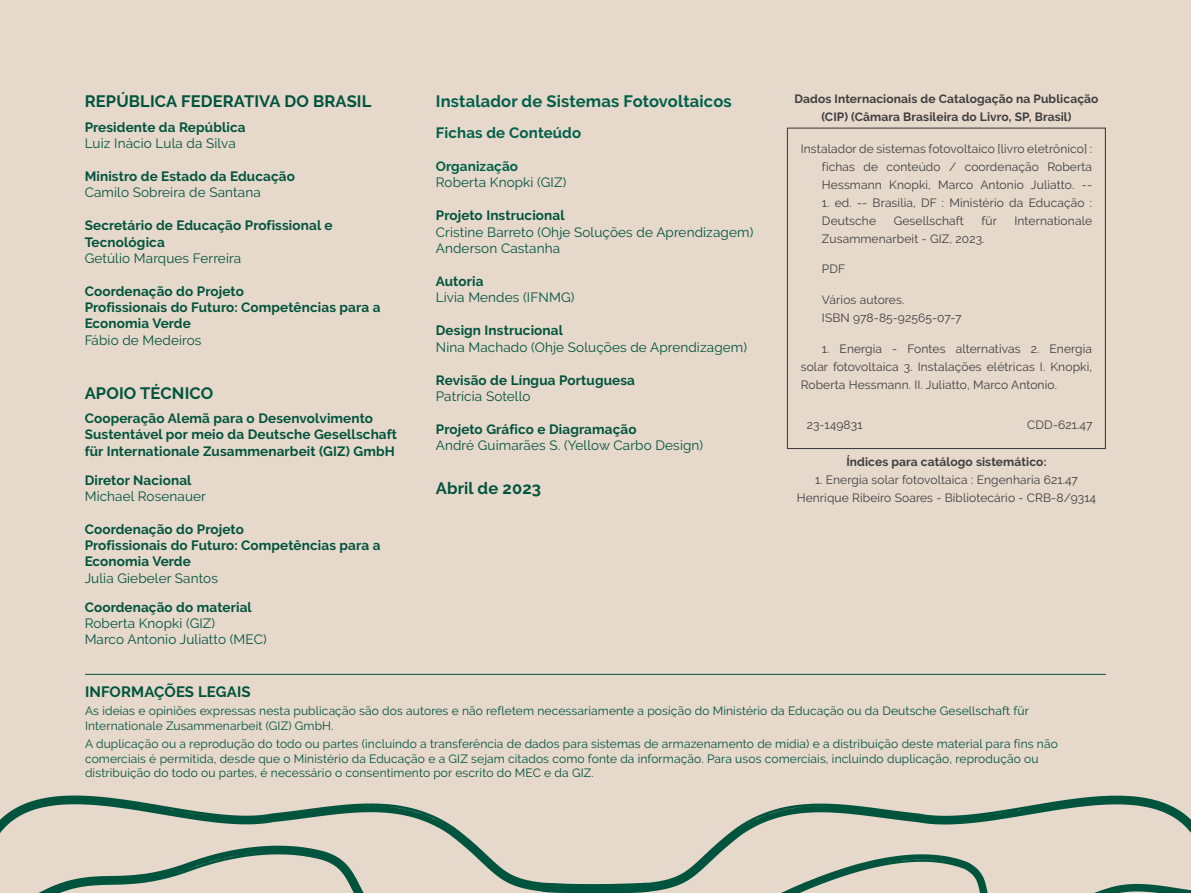
<style>
.page{position:relative;width:1191px;height:893px;background:#e6d8cb}
.page>*{position:absolute;margin:0;border:0;box-sizing:border-box;transform-origin:0 0}
.Editorial_Titulo{font:700 16.5px "Raleway";letter-spacing:.01em;color:#00543d}
.Editorial_Titulo-2{font:700 16.5px "Raleway";letter-spacing:.01em;color:#005f4a}
.Editorial_Titulo-3{font:700 15px "Raleway";letter-spacing:.01em;color:#00543d}
.Editorial_Titulo-4{font:700 15px "Raleway";letter-spacing:.01em;color:#005f4a}
.Editorial_Titulo_2{font:700 13.5px/16.2px "Raleway";letter-spacing:.01em;color:#00543d}
.Editorial_Textos{font:13.5px "Raleway";letter-spacing:.01em;color:#00543d}
.Editorial_Titulo_2-2{font:13.5px "Raleway";letter-spacing:.01em;color:#00543d}
.Editorial_Textos-2{font:700 13.5px "Raleway";letter-spacing:.01em;color:#00543d}
.Editorial_Titulo_2-3{font:700 13.5px "Raleway";letter-spacing:.01em;color:#005f4a}
.Editorial_Textos-3{font:12px/14.4px "Raleway";letter-spacing:.01em;color:#00543d}
.SUMARIO_TEXTO{font:12px/18px "Raleway";letter-spacing:.01em;color:#3e3e3f;text-align:justify}
.SUMARIO_TEXTO-2{font:700 12px/18px "Raleway";letter-spacing:.01em;color:#3e3e3f;text-align:center}
</style>
<div class="page">
<svg style="left:0;top:795px;width:477px;height:51px"></svg>
<svg style="left:629px;top:796px;width:562px;height:97px"></svg>
<svg style="left:38px;top:846px;width:591px;height:47px"></svg>
<svg style="left:734px;top:854px;width:457px;height:39px"></svg>
<hr style="left:85px;top:674px;width:1021px;height:1px;background:#00543d">
<div style="left:787px;top:128px;width:319px;height:321px;border:1px solid #3e3e3f"></div>
<p class="Editorial_Titulo" style="left:85px;top:92px;width:288px">REPÚBLICA FEDERATIVA DO BRASIL</p>
<p class="Editorial_Titulo_2" style="left:85px;top:119px;width:162px">Presidente da República</p>
<p class="Editorial_Textos" style="left:85px;top:135px;width:152px">Luiz Inácio Lula da Silva</p>
<p class="Editorial_Titulo_2" style="left:85px;top:168px;width:212px">Ministro de Estado da Educação</p>
<p class="Editorial_Textos" style="left:85px;top:185px;width:177px">Camilo Sobreira de Santana</p>
<p class="Editorial_Titulo_2" style="left:85px;top:218px;width:249px">Secretário de Educação Profissional e<br>Tecnológica</p>
<p class="Editorial_Textos" style="left:85px;top:250px;width:158px">Getúlio Marques Ferreira</p>
<p class="Editorial_Titulo_2" style="left:85px;top:283px;width:161px">Coordenação do Projeto</p>
<p class="Editorial_Titulo_2" style="left:85px;top:299px;width:297px">Profissionais do Futuro: Competências para a<br>Economia Verde</p>
<p class="Editorial_Textos" style="left:85px;top:332px;width:118px">Fábio de Medeiros</p>
<p class="Editorial_Titulo" style="left:85px;top:383px;width:130px">APOIO TÉCNICO</p>
<p class="Editorial_Titulo_2" style="left:85px;top:410px;width:314px">Cooperação Alemã para o Desenvolvimento<br>Sustentável por meio da Deutsche Gesellschaft für Internationale Zusammenarbeit (GIZ) GmbH</p>
<p class="Editorial_Textos-2" style="left:85px;top:472px;width:108px">Diretor Nacional</p>
<p class="Editorial_Textos" style="left:85px;top:488px;width:123px">Michael Rosenauer</p>
<p class="Editorial_Titulo_2" style="left:85px;top:521px;width:161px">Coordenação do Projeto</p>
<p class="Editorial_Titulo_2" style="left:85px;top:537px;width:297px">Profissionais do Futuro: Competências para a<br>Economia Verde</p>
<p class="Editorial_Textos" style="left:85px;top:570px;width:135px">Julia Giebeler Santos</p>
<p class="Editorial_Textos-2" style="left:85px;top:599px;width:169px">Coordenação do material</p>
<p class="Editorial_Textos" style="left:85px;top:615px;width:132px">Roberta Knopki (GIZ)</p>
<p class="Editorial_Textos" style="left:85px;top:631px;width:183px">Marco Antonio Juliatto (MEC)</p>
<p class="Editorial_Titulo-2" style="left:436px;top:92px;width:297px">Instalador de Sistemas Fotovoltaicos</p>
<p class="Editorial_Titulo-4" style="left:436px;top:124px;width:147px">Fichas de Conteúdo</p>
<p class="Editorial_Titulo_2-3" style="left:436px;top:158px;width:84px">Organização</p>
<p class="Editorial_Textos" style="left:436px;top:174px;width:132px">Roberta Knopki (GIZ)</p>
<p class="Editorial_Titulo_2" style="left:436px;top:208px;width:130px">Projeto Instrucional</p>
<p class="Editorial_Textos" style="left:436px;top:224px;width:319px">Cristine Barreto (Ohje Soluções de Aprendizagem)</p>
<p class="Editorial_Textos" style="left:436px;top:240px;width:126px">Anderson Castanha</p>
<p class="Editorial_Titulo_2" style="left:436px;top:273px;width:49px">Autoria</p>
<p class="Editorial_Textos" style="left:436px;top:290px;width:140px">Lívia Mendes (IFNMG)</p>
<p class="Editorial_Titulo_2" style="left:436px;top:323px;width:129px">Design Instrucional</p>
<p class="Editorial_Titulo_2-2" style="left:436px;top:339px;width:313px">Nina Machado (Ohje Soluções de Aprendizagem)</p>
<p class="Editorial_Titulo_2" style="left:436px;top:372px;width:201px">Revisão de Língua Portuguesa</p>
<p class="Editorial_Textos" style="left:436px;top:388px;width:96px">Patrícia Sotello</p>
<p class="Editorial_Titulo_2" style="left:436px;top:421px;width:202px">Projeto Gráfico e Diagramação</p>
<p class="Editorial_Textos" style="left:436px;top:438px;width:269px">André Guimarães S. (Yellow Carbo Design)</p>
<p class="Editorial_Titulo" style="left:436px;top:479px;width:107px">Abril de 2023</p>
<p class="SUMARIO_TEXTO-2" style="left:794px;top:90px;width:305px">Dados Internacionais de Catalogação na Publicação (CIP) (Câmara Brasileira do Livro, SP, Brasil)</p>
<p class="SUMARIO_TEXTO" style="left:822px;top:139px;width:272px;text-indent:-21px">Instalador de sistemas fotovoltaico [livro eletrônico] : fichas de conteúdo / coordenação Roberta Hessmann Knopki, Marco Antonio Juliatto. --</p>
<p class="SUMARIO_TEXTO" style="left:822px;top:193px;width:272px">1. ed. -- Brasília, DF : Ministério da Educação :<br>Deutsche</p>
<p class="SUMARIO_TEXTO" style="left:893px;top:211px;width:72px">Gesellschaft</p>
<p class="SUMARIO_TEXTO" style="left:981px;top:211px;width:17px">für</p>
<p class="SUMARIO_TEXTO" style="left:1014px;top:211px;width:79px">Internationale</p>
<p class="SUMARIO_TEXTO" style="left:822px;top:229px;width:164px">Zusammenarbeit - GIZ, 2023.</p>
<p class="SUMARIO_TEXTO" style="left:822px;top:260px;width:25px">PDF</p>
<p class="SUMARIO_TEXTO" style="left:822px;top:291px;width:84px">Vários autores.</p>
<p class="SUMARIO_TEXTO" style="left:822px;top:309px;width:141px">ISBN 978-85-92565-07-7</p>
<p class="SUMARIO_TEXTO" style="left:800px;top:340px;width:293px;text-indent:21px">1. Energia - Fontes alternativas 2. Energia solar fotovoltaica 3. Instalações elétricas I. Knopki, Roberta Hessmann. II. Juliatto, Marco Antonio.</p>
<p class="SUMARIO_TEXTO" style="left:806px;top:416px;width:57px">23-149831</p>
<p class="SUMARIO_TEXTO" style="left:1027px;top:416px;width:67px">CDD-621.47</p>
<p class="SUMARIO_TEXTO-2" style="left:846px;top:453px;width:202px">Índices para catálogo sistemático:</p>
<p class="SUMARIO_TEXTO" style="left:796px;top:471px;width:301px;text-align:center">1. Energia solar fotovoltaica : Engenharia 621.47<br>Henrique Ribeiro Soares - Bibliotecário - CRB-8/9314</p>
<p class="Editorial_Titulo-3" style="left:85px;top:683px;width:167px">INFORMAÇÕES LEGAIS</p>
<p class="Editorial_Textos-3" style="left:85px;top:704px;width:945px">As ideias e opiniões expressas nesta publicação são dos autores e não refletem necessariamente a posição do Ministério da Educação ou da Deutsche Gesellschaft für<br>Internationale Zusammenarbeit (GIZ) GmbH.</p>
<p class="Editorial_Textos-3" style="left:85px;top:737px;width:974px">A duplicação ou a reprodução do todo ou partes (incluindo a transferência de dados para sistemas de armazenamento de mídia) e a distribuição deste material para fins não comerciais é permitida, desde que o Ministério da Educação e a GIZ sejam citados como fonte da informação. Para usos comerciais, incluindo duplicação, reprodução ou distribuição do todo ou partes, é necessário o consentimento por escrito do MEC e da GIZ.</p>
</div>
